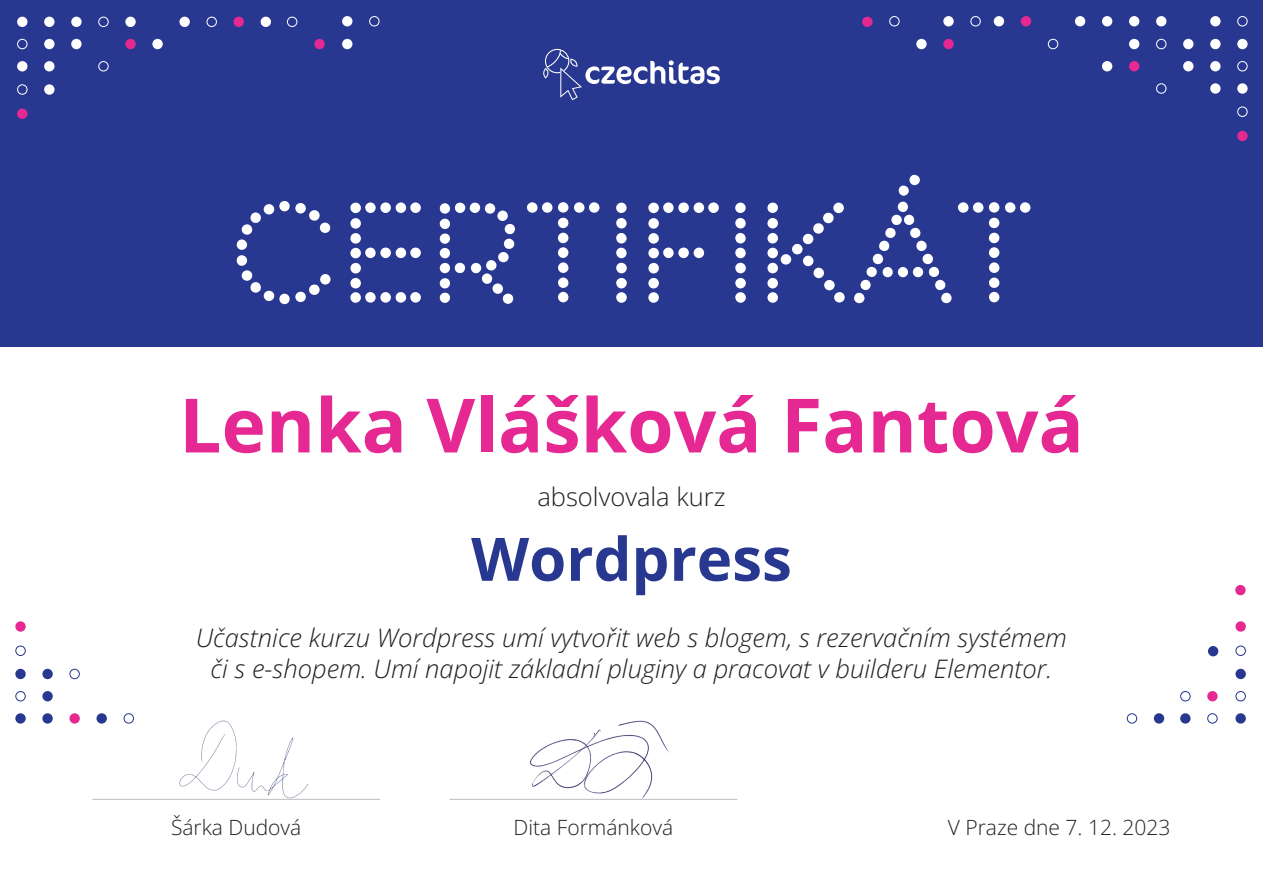
<style>
.page{position:relative;width:1263px;height:893px;background:#fff}
.page>*{position:absolute;margin:0;border:0;box-sizing:border-box;transform-origin:0 0}
.t1{font:135px "Perfograma";color:#fff}
.t2{font:700 75px "Open Sans";color:#e62893}
.t3{font:700 60px "Open Sans";color:#283890}
.t4{font:italic 300 25.5px/30.6px "Open Sans";color:#231f20;text-align:center}
.t5{font:300 25.5px "Open Sans";color:#231f20}
.t6{font:300 21px "Open Sans";color:#231f20}
</style>
<div class="page">
<div style="left:0;top:0;width:1263px;height:347px;background:#283890"></div>
<div style="left:314px;top:39px;width:11px;height:10px;background:#e62893;border-radius:50%"></div>
<svg style="left:17px;top:38px;width:11px;height:57px"></svg>
<div style="left:44px;top:39px;width:11px;height:10px;background:#fff;border-radius:50%"></div>
<div style="left:44px;top:84px;width:11px;height:11px;background:#fff;border-radius:50%"></div>
<div style="left:71px;top:39px;width:11px;height:10px;background:#fff;border-radius:50%"></div>
<div style="left:125px;top:39px;width:11px;height:10px;background:#e62893;border-radius:50%"></div>
<div style="left:17px;top:109px;width:10px;height:10px;background:#e62893;border-radius:50%"></div>
<div style="left:152px;top:39px;width:11px;height:10px;background:#fff;border-radius:50%"></div>
<div style="left:17px;top:17px;width:10px;height:10px;background:#fff;border-radius:50%"></div>
<div style="left:17px;top:61px;width:10px;height:10px;background:#fff;border-radius:50%"></div>
<div style="left:44px;top:17px;width:11px;height:10px;background:#fff;border-radius:50%"></div>
<div style="left:44px;top:61px;width:11px;height:10px;background:#fff;border-radius:50%"></div>
<div style="left:71px;top:17px;width:11px;height:10px;background:#fff;border-radius:50%"></div>
<svg style="left:98px;top:16px;width:11px;height:56px"></svg>
<div style="left:125px;top:17px;width:11px;height:10px;background:#fff;border-radius:50%"></div>
<svg style="left:206px;top:16px;width:92px;height:11px"></svg>
<div style="left:179px;top:17px;width:11px;height:10px;background:#fff;border-radius:50%"></div>
<div style="left:234px;top:17px;width:10px;height:10px;background:#e62893;border-radius:50%"></div>
<div style="left:261px;top:17px;width:10px;height:10px;background:#fff;border-radius:50%"></div>
<div style="left:369px;top:16px;width:11px;height:10px;border:1px solid #fff;border-radius:50%"></div>
<div style="left:342px;top:16px;width:10px;height:10px;background:#fff;border-radius:50%"></div>
<div style="left:342px;top:39px;width:10px;height:10px;background:#fff;border-radius:50%"></div>
<div style="left:1237px;top:131px;width:10px;height:10px;background:#e62893;border-radius:50%"></div>
<svg style="left:1047px;top:16px;width:201px;height:101px"></svg>
<div style="left:1210px;top:16px;width:10px;height:10px;background:#fff;border-radius:50%"></div>
<div style="left:1156px;top:16px;width:10px;height:10px;background:#fff;border-radius:50%"></div>
<div style="left:1129px;top:16px;width:10px;height:10px;background:#fff;border-radius:50%"></div>
<div style="left:1102px;top:16px;width:10px;height:10px;background:#fff;border-radius:50%"></div>
<div style="left:1075px;top:16px;width:10px;height:10px;background:#fff;border-radius:50%"></div>
<div style="left:1021px;top:16px;width:10px;height:10px;background:#e62893;border-radius:50%"></div>
<div style="left:994px;top:16px;width:10px;height:10px;background:#fff;border-radius:50%"></div>
<div style="left:943px;top:39px;width:11px;height:10px;background:#e62893;border-radius:50%"></div>
<div style="left:970px;top:16px;width:11px;height:10px;border:1px solid #fff;border-radius:50%"></div>
<div style="left:943px;top:16px;width:11px;height:10px;background:#fff;border-radius:50%"></div>
<div style="left:889px;top:16px;width:11px;height:10px;border:1px solid #fff;border-radius:50%"></div>
<div style="left:916px;top:39px;width:11px;height:10px;background:#fff;border-radius:50%"></div>
<div style="left:862px;top:17px;width:10px;height:10px;background:#e62893;border-radius:50%"></div>
<svg style="left:1235px;top:645px;width:11px;height:57px"></svg>
<div style="left:1235px;top:621px;width:11px;height:11px;background:#e62893;border-radius:50%"></div>
<div style="left:1235px;top:713px;width:11px;height:11px;background:#283890;border-radius:50%"></div>
<div style="left:1235px;top:669px;width:11px;height:10px;background:#283890;border-radius:50%"></div>
<div style="left:1208px;top:646px;width:10px;height:10px;background:#283890;border-radius:50%"></div>
<svg style="left:1180px;top:691px;width:38px;height:33px"></svg>
<div style="left:1154px;top:713px;width:10px;height:11px;background:#283890;border-radius:50%"></div>
<div style="left:1127px;top:713px;width:10px;height:11px;border:1px solid #283890;border-radius:50%"></div>
<div style="left:1180px;top:713px;width:10px;height:11px;background:#283890;border-radius:50%"></div>
<svg style="left:15px;top:645px;width:119px;height:79px"></svg>
<div style="left:42px;top:691px;width:11px;height:10px;background:#283890;border-radius:50%"></div>
<div style="left:69px;top:713px;width:11px;height:11px;background:#e62893;border-radius:50%"></div>
<div style="left:15px;top:621px;width:11px;height:11px;background:#e62893;border-radius:50%"></div>
<div style="left:15px;top:713px;width:11px;height:11px;background:#283890;border-radius:50%"></div>
<div style="left:15px;top:669px;width:11px;height:10px;background:#283890;border-radius:50%"></div>
<div style="left:42px;top:713px;width:11px;height:11px;background:#283890;border-radius:50%"></div>
<div style="left:42px;top:669px;width:11px;height:10px;background:#283890;border-radius:50%"></div>
<div style="left:69px;top:669px;width:11px;height:10px;border:1px solid #283890;border-radius:50%"></div>
<div style="left:97px;top:713px;width:10px;height:11px;background:#283890;border-radius:50%"></div>
<div style="left:1235px;top:585px;width:10px;height:10px;background:#e62893;border-radius:50%"></div>
<img style="left:179px;top:720px;width:130px;height:79px">
<img style="left:530px;top:720px;width:140px;height:79px">
<svg style="left:543px;top:49px;width:177px;height:51px"></svg>
<hr style="left:93px;top:799px;width:287px;height:1px;background:#bcbdc0">
<hr style="left:450px;top:799px;width:287px;height:1px;background:#bcbdc0">
<h1 class="t1" style="left:228px;top:172px;width:807px">CERtifikát</h1>
<h2 class="t2" style="left:179px;top:374px;width:906px">Lenka Vlášková Fantová</h2>
<p class="t5" style="left:537px;top:480px;width:190px">absolvovala kurz</p>
<h3 class="t3" style="left:471px;top:518px;width:322px">Wordpress</h3>
<p class="t4" style="left:196px;top:622px;width:873px">Učastnice kurzu Wordpress umí vytvořit web s blogem, s rezervačním systémem či s e-shopem. Umí napojit základní pluginy a pracovat v builderu Elementor.</p>
<p class="t6" style="left:171px;top:813px;width:132px">Šárka Dudová</p>
<p class="t6" style="left:514px;top:813px;width:161px">Dita Formánková</p>
<p class="t6" style="left:948px;top:813px;width:224px">V Praze dne 7. 12. 2023</p>
</div>
